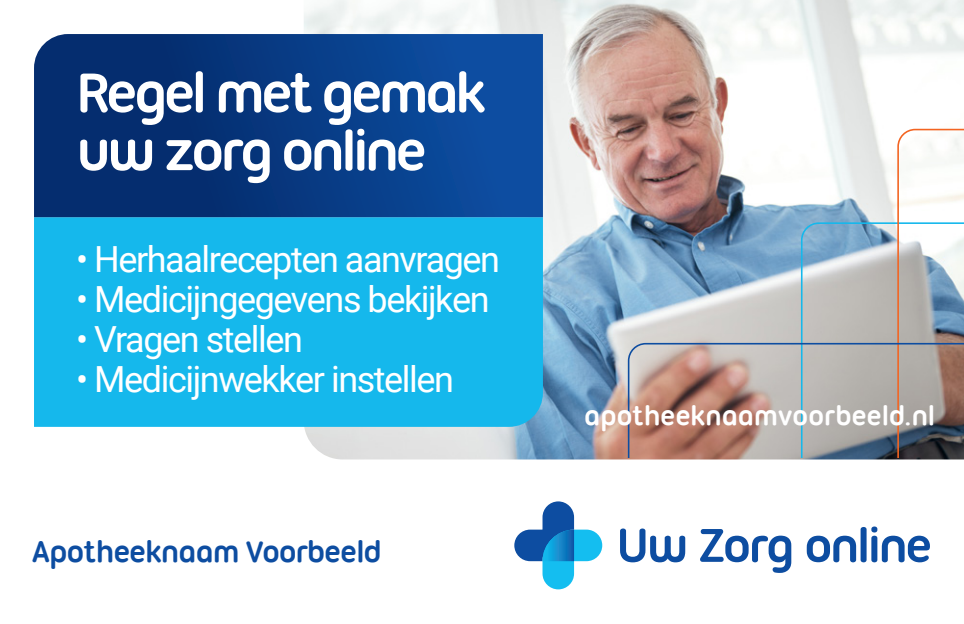
<style>
.page{position:relative;width:964px;height:624px;background:#fff}
.page>*{position:absolute;margin:0;border:0;box-sizing:border-box;transform-origin:0 0}
.t1{font:700 60px/58px "Ubuntu Titling";letter-spacing:-.075em;color:#fff}
.t2{font:36px "Roboto";letter-spacing:-.04em;color:#fff}
.t3{font:700 32px "Ubuntu Titling";letter-spacing:-.04em;color:#0d4da1}
.t4{font:700 28.8px "Ubuntu Titling";letter-spacing:-.02em;color:#fff}
</style>
<div class="page">
<img style="left:304px;top:0;width:660px;height:459px">
<div style="left:34px;top:217px;width:509px;height:210px;background:#15b8ec"></div>
<svg style="left:34px;top:34px;width:509px;height:183px;background:#083b84"></svg>
<svg style="left:800px;top:221px;width:96px;height:121px;background:#aebbc2"></svg>
<svg style="left:896px;top:128px;width:68px;height:214px"></svg>
<svg style="left:627px;top:342px;width:337px;height:115px;background:#a6948f"></svg>
<svg style="left:514px;top:501px;width:88px;height:88px"></svg>
<svg style="left:620px;top:528px;width:65px;height:34px"></svg>
<svg style="left:700px;top:529px;width:91px;height:44px"></svg>
<svg style="left:807px;top:526px;width:123px;height:36px"></svg>
<h1 class="t1" style="left:76px;top:62px;width:412px">Regel met gemak uw zorg online</h1>
<p class="t2" style="left:76px;top:234px;width:425px">• Herhaalrecepten aanvragen</p>
<p class="t2" style="left:76px;top:274px;width:415px">• Medicijngegevens bekijken</p>
<p class="t2" style="left:76px;top:314px;width:228px">• Vragen stellen</p>
<p class="t2" style="left:76px;top:354px;width:379px">• Medicijnwekker instellen</p>
<p class="t3" style="left:32px;top:532px;width:352px">Apotheeknaam Voorbeeld</p>
<p class="t4" style="left:584px;top:399px;width:353px">apotheeknaamvoorbeeld.nl</p>
</div>
